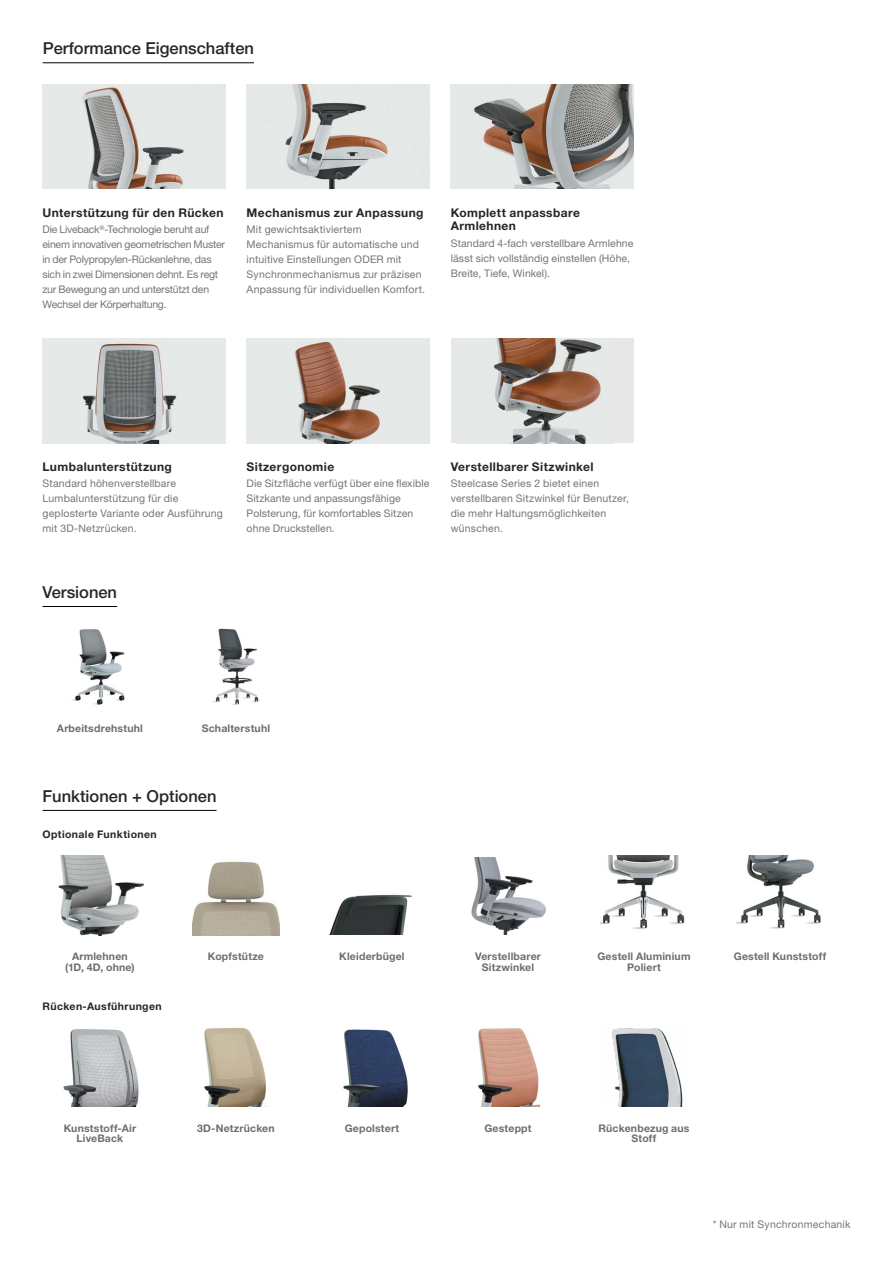
<style>
.page{position:relative;width:893px;height:1263px;background:#fff}
.page>*{position:absolute;margin:0;border:0;box-sizing:border-box;transform-origin:0 0}
.t1{font:500 16.5px "Helvetica Neue LT Pro";color:#262626}
.t2{font:700 12px/13.5px "Helvetica Neue LT Pro";letter-spacing:.035em;color:#262626}
.t3{font:10.5px/15px "Helvetica Neue LT Pro";letter-spacing:.01em;color:#757575}
.t4{font:700 10.5px/10.5px "Helvetica Neue LT Pro";letter-spacing:.02em;color:#6d6e71;text-align:center}
.t5{font:10.5px/15px "Helvetica Neue LT Pro";letter-spacing:-.02em;color:#757575}
.t6{font:700 10.5px "Helvetica Neue LT Pro";letter-spacing:.04em;color:#262626}
</style>
<div class="page">
<img style="left:612px;top:1028px;width:71px;height:78px">
<img style="left:343px;top:1029px;width:65px;height:77px">
<img style="left:63px;top:1029px;width:76px;height:78px">
<img style="left:204px;top:1027px;width:62px;height:79px">
<img style="left:212px;top:628px;width:47px;height:77px">
<img style="left:72px;top:629px;width:53px;height:76px">
<img style="left:247px;top:338px;width:181px;height:105px">
<hr style="left:43px;top:62px;width:211px;height:1px;background:#000">
<img style="left:43px;top:84px;width:182px;height:105px">
<img style="left:247px;top:84px;width:182px;height:105px">
<img style="left:451px;top:84px;width:183px;height:105px">
<img style="left:43px;top:338px;width:182px;height:105px">
<div style="left:451px;top:338px;width:183px;height:105px;background:#e7e7e6"></div>
<img style="left:494px;top:338px;width:108px;height:105px">
<hr style="left:43px;top:606px;width:74px;height:1px;background:#000">
<hr style="left:43px;top:810px;width:174px;height:1px;background:#000">
<img style="left:478px;top:1028px;width:62px;height:78px">
<img style="left:192px;top:861px;width:88px;height:74px">
<img style="left:58px;top:855px;width:86px;height:80px">
<img style="left:471px;top:857px;width:75px;height:78px">
<img style="left:329px;top:894px;width:83px;height:41px">
<img style="left:736px;top:855px;width:85px;height:74px">
<img style="left:600px;top:855px;width:85px;height:74px">
<h1 class="t1" style="left:43px;top:39px;width:213px">Performance Eigenschaften</h1>
<p class="t2" style="left:43px;top:205px;width:183px">Unterstützung für den Rücken</p>
<p class="t2" style="left:247px;top:205px;width:178px">Mechanismus zur Anpassung</p>
<p class="t5" style="left:43px;top:222px;width:184px">Die Liveback<sup>®</sup>-Technologie beruht auf einem innovativen geometrischen Muster in der Polypropylen-Rückenlehne, das sich in zwei Dimensionen dehnt. Es regt zur Bewegung an und unterstützt den Wechsel der Körperhaltung.</p>
<p class="t3" style="left:247px;top:222px;width:180px">Mit gewichtsaktiviertem Mechanismus für automatische und intuitive Einstellungen ODER mit Synchronmechanismus zur präzisen Anpassung für individuellen Komfort.</p>
<p class="t2" style="left:451px;top:205px;width:131px">Komplett anpassbare<br>Armlehnen</p>
<p class="t3" style="left:451px;top:235px;width:184px">Standard 4-fach verstellbare Armlehne lässt sich vollständig einstellen (Höhe,<br>Breite, Tiefe, Winkel).</p>
<p class="t2" style="left:43px;top:460px;width:131px">Lumbalunterstützung</p>
<p class="t2" style="left:451px;top:460px;width:144px">Verstellbarer Sitzwinkel</p>
<p class="t2" style="left:247px;top:460px;width:89px">Sitzergonomie</p>
<p class="t3" style="left:247px;top:476px;width:184px">Die Sitzfläche verfügt über eine flexible Sitzkante und anpassungsfähige Polsterung, für komfortables Sitzen ohne Druckstellen.</p>
<p class="t3" style="left:43px;top:476px;width:182px">Standard höhenverstellbare<br>Lumbalunterstützung für die geplosterte Variante oder Ausführung mit 3D-Netzrücken.</p>
<p class="t3" style="left:451px;top:476px;width:180px">Steelcase Series 2 bietet einen verstellbaren Sitzwinkel für Benutzer, die mehr Haltungsmöglichkeiten wünschen.</p>
<h1 class="t1" style="left:43px;top:582px;width:76px">Versionen</h1>
<p class="t4" style="left:57px;top:723px;width:88px">Arbeitsdrehstuhl</p>
<p class="t4" style="left:202px;top:723px;width:70px">Schalterstuhl</p>
<h1 class="t1" style="left:43px;top:786px;width:176px">Funktionen + Optionen</h1>
<p class="t6" style="left:43px;top:827px;width:116px">Optionale Funktionen</p>
<p class="t4" style="left:72px;top:951px;width:57px">Armlehnen</p>
<p class="t4" style="left:208px;top:951px;width:58px">Kopfstütze</p>
<p class="t4" style="left:65px;top:961px;width:71px">(1D, 4D, ohne)</p>
<p class="t6" style="left:43px;top:999px;width:121px">Rücken-Ausführungen</p>
<p class="t4" style="left:339px;top:951px;width:67px">Kleiderbügel</p>
<p class="t4" style="left:597px;top:951px;width:95px">Gestell Aluminium<br>Poliert</p>
<p class="t4" style="left:734px;top:951px;width:94px">Gestell Kunststoff</p>
<p class="t4" style="left:475px;top:951px;width:67px">Verstellbarer<br>Sitzwinkel</p>
<p class="t4" style="left:64px;top:1122px;width:74px">Kunststoff-Air</p>
<p class="t4" style="left:345px;top:1122px;width:56px">Gepolstert</p>
<p class="t4" style="left:77px;top:1133px;width:48px">LiveBack</p>
<p class="t4" style="left:197px;top:1122px;width:79px">3D-Netzrücken</p>
<p class="t4" style="left:484px;top:1122px;width:49px">Gesteppt</p>
<p class="t4" style="left:598px;top:1122px;width:92px">Rückenbezug aus<br>Stoff</p>
<p class="t3" style="left:713px;top:1216px;width:139px">* Nur mit Synchronmechanik</p>
</div>
